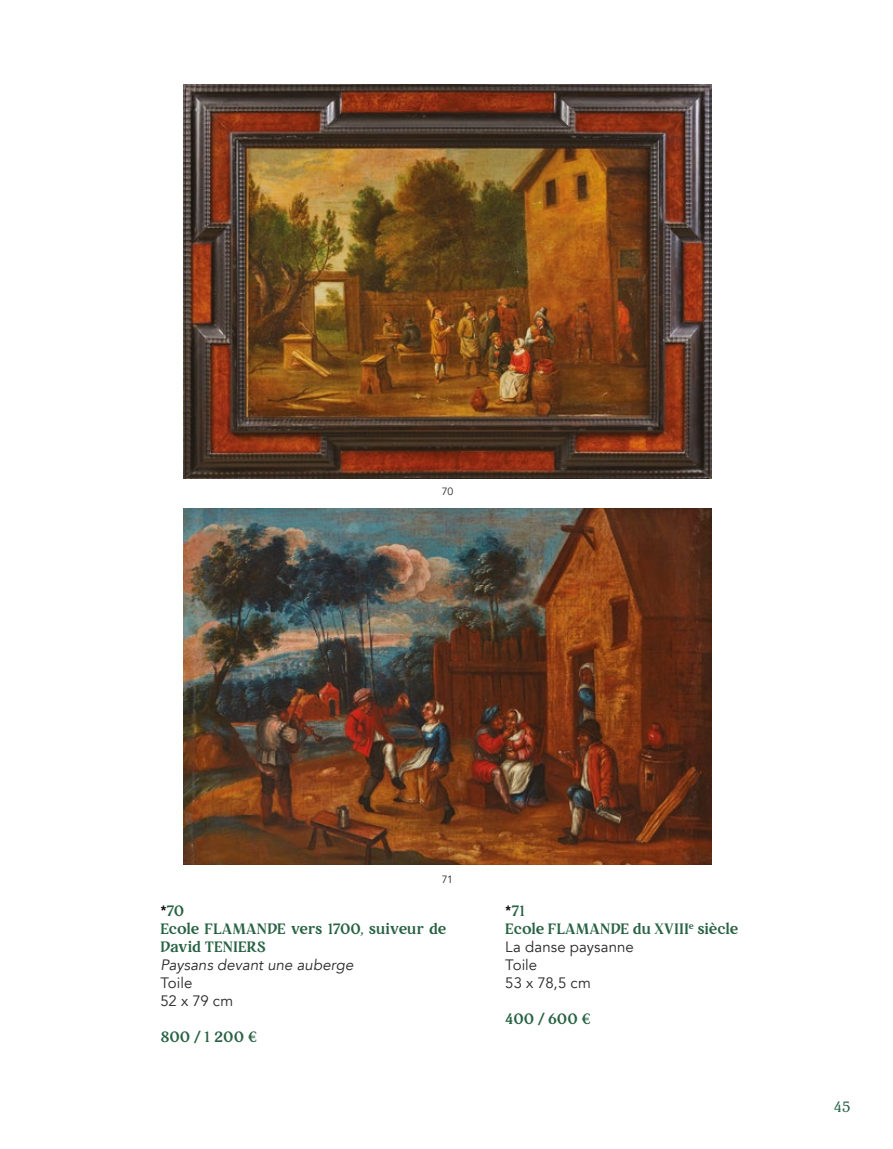
<style>
.page{position:relative;width:893px;height:1149px;background:#fff}
.page>*{position:absolute;margin:0;border:0;box-sizing:border-box;transform-origin:0 0}
.t1{font:700 15px/18px "Restora";color:#286243}
.t2{font:15px/18px "Avenir";letter-spacing:.005em;color:#282827}
.t3{font:italic 15px "Avenir";letter-spacing:.005em;color:#282827}
.t4{font:15px "Restora";color:#286243}
.t5{font:10.5px "Avenir";color:#282827}
.s1{color:#000}
</style>
<div class="page">
<img style="left:184px;top:84px;width:527px;height:394px">
<img style="left:184px;top:509px;width:527px;height:354px">
<p class="t5" style="left:442px;top:484px;width:13px">70</p>
<p class="t5" style="left:442px;top:872px;width:13px">71</p>
<p class="t1" style="left:160px;top:901px;width:288px"><span class="s1">*</span>70<br>Ecole FLAMANDE vers 1700, suiveur de<br>David TENIERS</p>
<p class="t3" style="left:160px;top:955px;width:195px">Paysans devant une auberge</p>
<p class="t2" style="left:160px;top:973px;width:74px">Toile<br>52 x 79 cm</p>
<p class="t1" style="left:160px;top:1027px;width:98px">800 / 1 200 €</p>
<p class="t1" style="left:505px;top:901px;width:235px"><span class="s1">*</span>71<br>Ecole FLAMANDE du XVIII<sup>e</sup> siècle</p>
<p class="t2" style="left:505px;top:937px;width:130px">La danse paysanne<br>Toile<br>53 x 78,5 cm</p>
<p class="t1" style="left:505px;top:1009px;width:87px">400 / 600 €</p>
<p class="t4" style="left:834px;top:1096px;width:18px">45</p>
</div>
